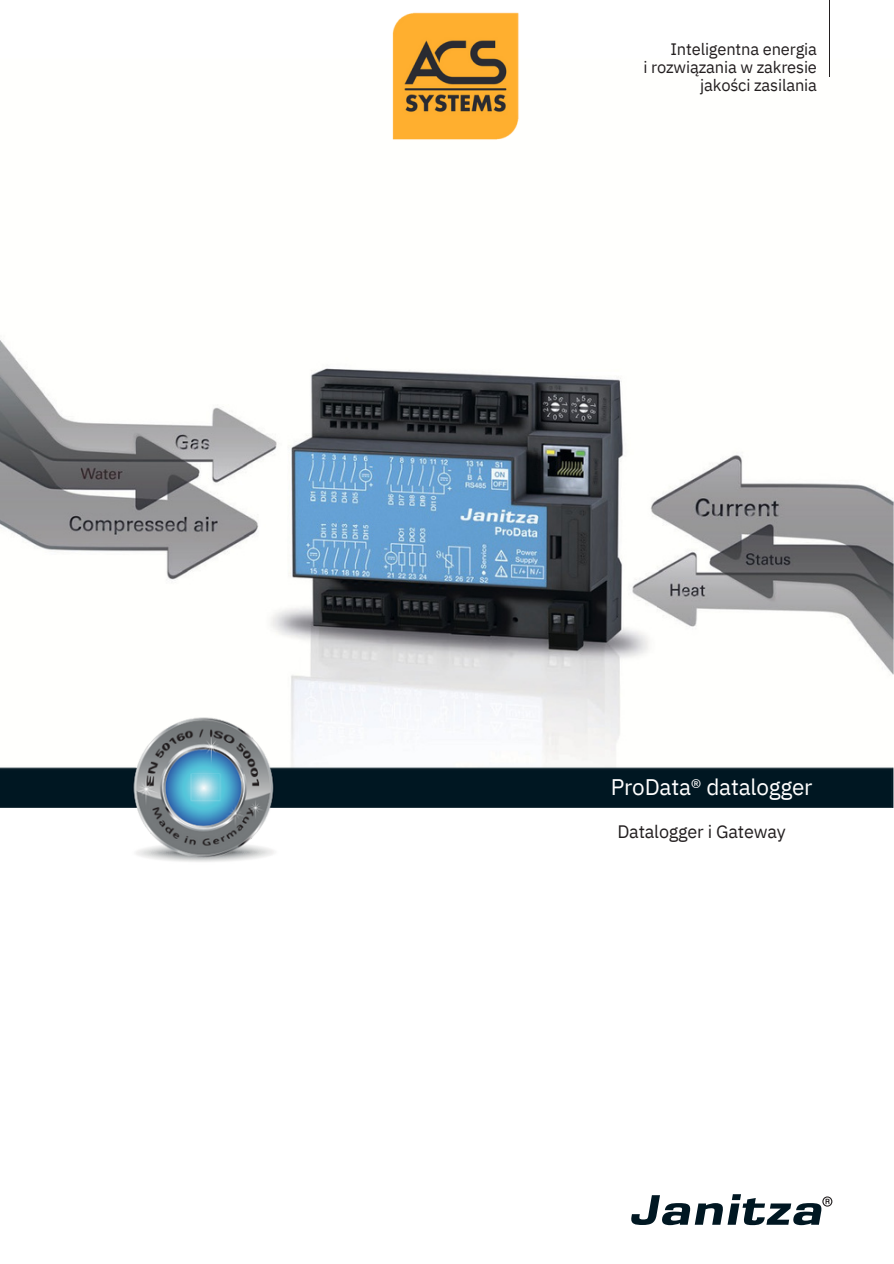
<style>
.page{position:relative;width:894px;height:1264px;background:#fff}
.page>*{position:absolute;margin:0;border:0;box-sizing:border-box;transform-origin:0 0}
.t1{font:22.5px "IBM Plex Sans";letter-spacing:-.01em;color:#fff}
.t2{font:18px "IBM Plex Sans";letter-spacing:-.01em;color:#231f20}
.t3{font:16.5px/18px "IBM Plex Sans";letter-spacing:-.01em;color:#231f20;text-align:right}
</style>
<div class="page">
<img style="left:0;top:59px;width:893px;height:651px">
<img style="left:0;top:710px;width:893px;height:152px">
<svg style="left:631px;top:1194px;width:201px;height:31px"></svg>
<hr style="left:828px;top:0;width:1px;height:77px;background:#231f20">
<img style="left:390px;top:12px;width:129px;height:129px">
<p class="t3" style="left:670px;top:40px;width:148px">Inteligentna energia</p>
<h1 class="t3" style="left:643px;top:58px;width:175px">i rozwiązania w zakresie jakości zasilania</h1>
<p class="t1" style="left:610px;top:771px;width:203px">ProData® datalogger</p>
<p class="t2" style="left:617px;top:819px;width:170px">Datalogger i Gateway</p>
</div>
